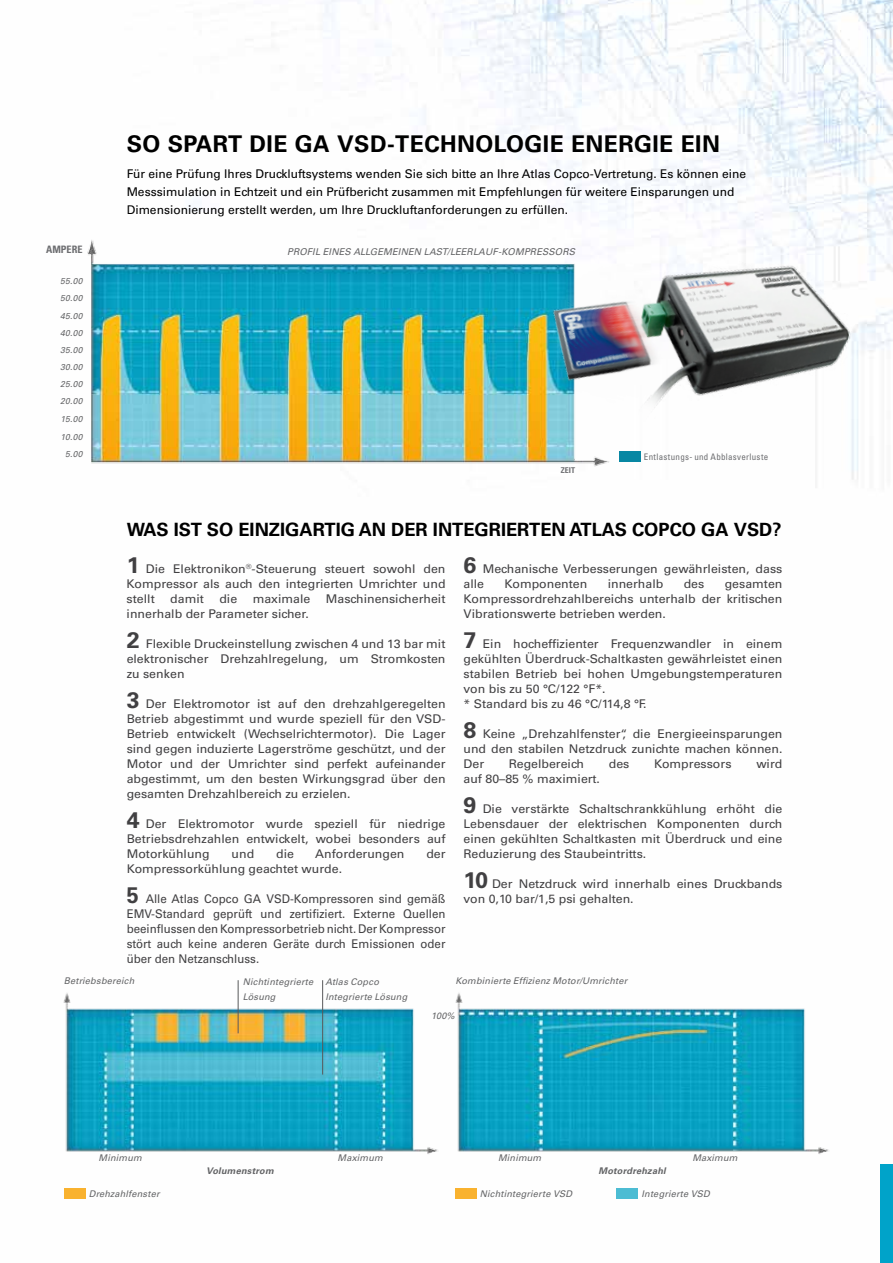
<style>
.page{position:relative;width:893px;height:1263px;background:#fff}
.page>*{position:absolute;margin:0;border:0;box-sizing:border-box;transform-origin:0 0}
.t1{font:700 22.95px "Univers LT Std";letter-spacing:.02em;color:#000}
.t2{font:700 18.3px "Univers LT Std";color:#000}
.t3{font:12px/15px "Univers LT Std";color:#414042;text-align:justify}
.t4{font:12px/18px "Univers LT Std";color:#000}
.t5{font:12px/15px "Univers LT Std";color:#414042;text-align:justify;scale:.96 1}
.t6{font:700 condensed 10.2px "Univers LT Std";color:#6d6e71}
.t7{font:italic 9.3px "Univers LT Std";letter-spacing:.015em;color:#636466}
.t8{font:italic 9.15px/14.1px "Univers LT Std";letter-spacing:.02em;color:#636466}
.t9{font:italic 700 9.15px "Univers LT Std";letter-spacing:.02em;color:#636466}
.t10{font:condensed 9px "Univers LT Std";letter-spacing:.03em;color:#6d6e71}
.t11{font:italic 8.55px "Univers LT Std";letter-spacing:.035em;color:#636466}
.t12{font:700 condensed 7.95px "Univers LT Std";color:#6d6e71}
.s1{font-weight:700;font-size:22.5px}
</style>
<div class="page">
<img style="left:85px;top:0;width:808px;height:1199px">
<div style="left:880px;top:1164px;width:13px;height:99px;background:#00a3c9"></div>
<img style="left:63px;top:991px;width:376px;height:176px">
<img style="left:439px;top:991px;width:399px;height:176px">
<div style="left:455px;top:1188px;width:22px;height:11px;background:#f9b22f"></div>
<div style="left:64px;top:1188px;width:21px;height:11px;background:#f9b22f"></div>
<div style="left:617px;top:1188px;width:21px;height:11px;background:#4cbcd3"></div>
<hr style="left:238px;top:980px;width:1px;height:53px;background:#58595b">
<hr style="left:322px;top:980px;width:1px;height:94px;background:#58595b">
<img style="left:85px;top:239px;width:421px;height:245px">
<img style="left:506px;top:190px;width:385px;height:302px">
<div style="left:619px;top:451px;width:22px;height:11px;background:#0887a3"></div>
<h1 class="t1" style="left:127px;top:131px;width:595px">SO SPART DIE GA VSD-TECHNOLOGIE ENERGIE EIN</h1>
<p class="t6" style="left:46px;top:243px;width:38px">AMPERE</p>
<p class="t11" style="left:60px;top:276px;width:24px">55.00</p>
<p class="t11" style="left:60px;top:293px;width:24px">50.00</p>
<p class="t11" style="left:60px;top:310px;width:24px">45.00</p>
<p class="t11" style="left:60px;top:327px;width:24px">40.00</p>
<p class="t11" style="left:60px;top:345px;width:24px">35.00</p>
<p class="t11" style="left:60px;top:362px;width:24px">30.00</p>
<p class="t11" style="left:60px;top:379px;width:24px">25.00</p>
<p class="t11" style="left:60px;top:396px;width:24px">20.00</p>
<p class="t11" style="left:61px;top:414px;width:23px">15.00</p>
<p class="t11" style="left:61px;top:431px;width:23px">10.00</p>
<p class="t11" style="left:65px;top:448px;width:19px">5.00</p>
<p class="t4" style="left:127px;top:165px;width:621px">Für eine Prüfung Ihres Druckluftsystems wenden Sie sich bitte an Ihre Atlas Copco-Vertretung. Es können eine<br>Messsimulation in Echtzeit und ein Prüfbericht zusammen mit Empfehlungen für weitere Einsparungen und<br>Dimensionierung erstellt werden, um Ihre Druckluftanforderungen zu erfüllen.</p>
<p class="t7" style="left:287px;top:246px;width:289px">PROFIL EINES ALLGEMEINEN LAST/LEERLAUF-KOMPRESSORS</p>
<p class="t12" style="left:561px;top:465px;width:16px">Zeit</p>
<p class="t10" style="left:644px;top:451px;width:126px">Entlastungs- und Abblasverluste</p>
<h2 class="t2" style="left:127px;top:519px;width:15px">WAS</h2>
<h2 class="t2" style="left:174px;top:519px;width:10px">IST</h2>
<h2 class="t2" style="left:207px;top:519px;width:55px">SO EINZIGARTIG</h2>
<h2 class="t2" style="left:359px;top:519px;width:287px">AN DERINTEGRI ERTENATLAS COPCO</h2>
<h2 class="t2" style="left:701px;top:519px;width:82px">GA VSD?</h2>
<p class="t3" style="left:127px;top:562px;width:320px"><span class="s1">1</span> Die Elektronikon<sup>®</sup>-Steuerung steuert sowohl den Kompressor als auch den integrierten Umrichter und stellt</p>
<p class="t3" style="left:464px;top:562px;width:320px"><span class="s1">6</span> Mechanische Verbesserungen gewährleisten, dass alle</p>
<p class="t3" style="left:504px;top:577px;width:84px">Komponenten</p>
<p class="t3" style="left:608px;top:577px;width:57px">innerhalb</p>
<p class="t3" style="left:684px;top:577px;width:22px">des</p>
<p class="t3" style="left:464px;top:577px;width:320px;text-indent:261px">gesamten Kompressordrehzahlbereichs unterhalb der kritischen Vibrationswerte betrieben werden.</p>
<p class="t3" style="left:464px;top:637px;width:320px;text-align:left"><span class="s1">7</span> Ein hocheffizienter Frequenzwandler in einem gekühlten Überdruck-Schaltkasten gewährleistet einen stabilen Betrieb bei hohen Umgebungstemperaturen von bis zu 50 °C/122 °F*.<br>* Standard bis zu 46 °C/114,8 °F.</p>
<p class="t3" style="left:464px;top:727px;width:320px"><span class="s1">8</span> Keine „Drehzahlfenster“, die Energieeinsparungen und den stabilen Netzdruck zunichte machen können.<br>Der</p>
<p class="t3" style="left:170px;top:592px;width:35px">damit</p>
<p class="t3" style="left:219px;top:592px;width:19px">die</p>
<p class="t3" style="left:253px;top:592px;width:59px">maximale</p>
<p class="t3" style="left:326px;top:592px;width:121px">Maschinensicherheit</p>
<p class="t3" style="left:127px;top:607px;width:184px">innerhalb der Parameter sicher.</p>
<p class="t3" style="left:127px;top:637px;width:320px"><span class="s1">2</span> Flexible Druckeinstellung zwischen 4 und 13 bar mit elektronischer Drehzahlregelung, um Stromkosten zu senken</p>
<p class="t3" style="left:127px;top:697px;width:320px"><span class="s1">3</span> Der Elektromotor ist auf den drehzahlgeregelten Betrieb abgestimmt und wurde speziell für den VSD-Betrieb entwickelt (Wechselrichtermotor). Die Lager sind gegen induzierte Lagerströme geschützt, und der Motor und der Umrichter sind perfekt aufeinander abgestimmt, um den besten Wirkungsgrad über den gesamten Drehzahlbereich zu erzielen.</p>
<p class="t3" style="left:127px;top:817px;width:320px"><span class="s1">4</span> Der Elektromotor wurde speziell für niedrige Betriebsdrehzahlen entwickelt, wobei besonders auf Motorkühlung</p>
<p class="t3" style="left:509px;top:757px;width:77px">Regelbereich</p>
<p class="t3" style="left:609px;top:757px;width:22px">des</p>
<p class="t3" style="left:654px;top:757px;width:79px">Kompressors</p>
<p class="t3" style="left:756px;top:757px;width:28px">wird</p>
<p class="t3" style="left:464px;top:772px;width:138px">auf 80–85 % maximiert.</p>
<p class="t3" style="left:464px;top:802px;width:320px"><span class="s1">9</span> Die verstärkte Schaltschrankkühlung erhöht die Lebensdauer der elektrischen Komponenten durch einen gekühlten Schaltkasten mit Überdruck und eine Reduzierung des Staubeintritts.</p>
<p class="t3" style="left:464px;top:877px;width:320px"><span class="s1">10</span> Der Netzdruck wird innerhalb eines Druckbands von 0,10 bar/1,5 psi gehalten.</p>
<p class="t3" style="left:232px;top:847px;width:24px">und</p>
<p class="t3" style="left:276px;top:847px;width:19px">die</p>
<p class="t3" style="left:315px;top:847px;width:91px">Anforderungen</p>
<p class="t3" style="left:426px;top:847px;width:21px">der</p>
<p class="t3" style="left:127px;top:862px;width:217px">Kompressorkühlung geachtet wurde.</p>
<p class="t5" style="left:127px;top:892px;width:334px"><span class="s1">5</span> Alle Atlas Copco GA VSD-Kompressoren sind gemäß EMV-Standard geprüft und zertifiziert. Externe Quellen beeinflussen den Kompressorbetrieb nicht. Der Kompressor stört auch keine anderen Geräte durch Emissionen oder über den Netzanschluss.</p>
<p class="t8" style="left:64px;top:974px;width:72px">Betriebsbereich</p>
<p class="t8" style="left:455px;top:973px;width:173px">Kombinierte Effizienz Motor/Umrichter</p>
<p class="t8" style="left:325px;top:975px;width:83px">Atlas Copco<br>Integrierte Lösung</p>
<p class="t8" style="left:243px;top:975px;width:72px">Nichtintegrierte<br>Lösung</p>
<p class="t8" style="left:431px;top:1008px;width:25px">100%</p>
<p class="t8" style="left:99px;top:1151px;width:45px">Minimum</p>
<p class="t8" style="left:498px;top:1151px;width:45px">Minimum</p>
<p class="t8" style="left:338px;top:1151px;width:47px">Maximum</p>
<p class="t8" style="left:692px;top:1151px;width:47px">Maximum</p>
<p class="t9" style="left:206px;top:1165px;width:69px">Volumenstrom</p>
<p class="t9" style="left:599px;top:1165px;width:69px">Motordrehzahl</p>
<p class="t8" style="left:89px;top:1186px;width:72px">Drehzahlfenster</p>
<p class="t8" style="left:480px;top:1186px;width:94px">Nichtintegrierte VSD</p>
<p class="t8" style="left:642px;top:1187px;width:70px">Integrierte VSD</p>
</div>
